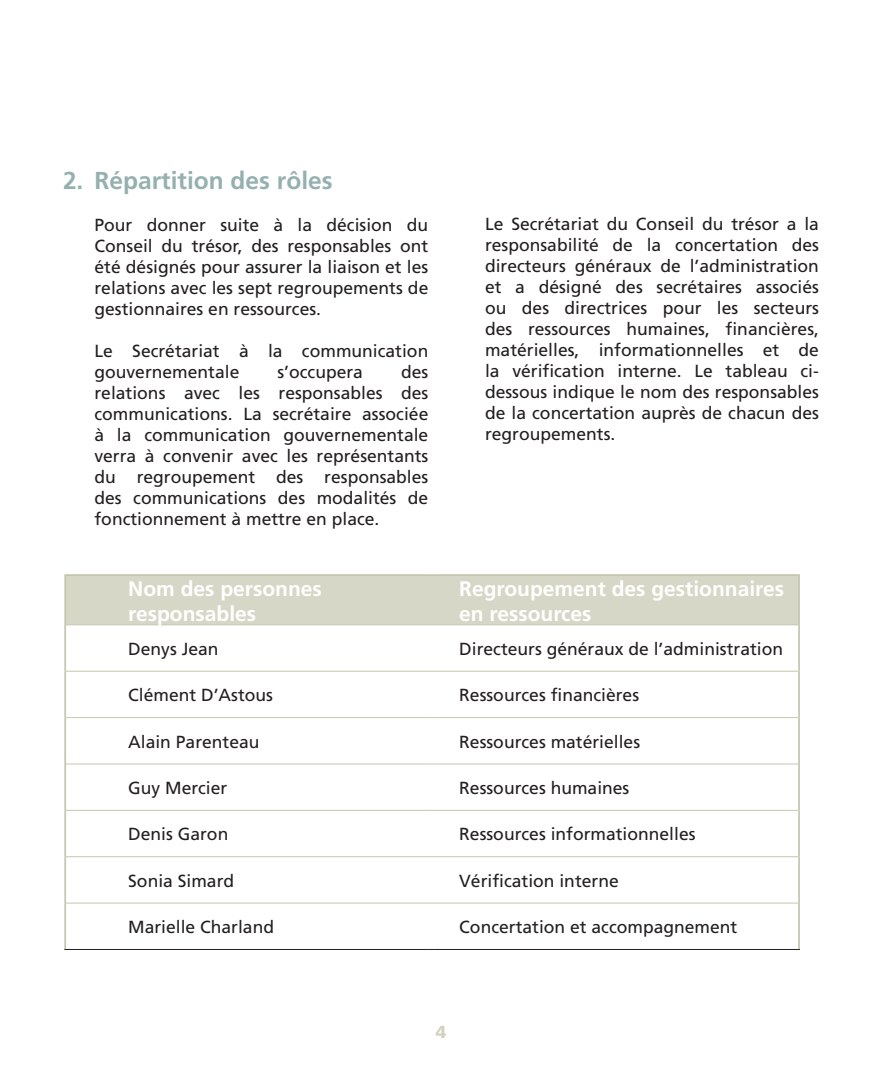
<style>
.page{position:relative;width:882px;height:1071px;background:#fff}
.page>*{position:absolute;margin:0;border:0;box-sizing:border-box;transform-origin:0 0}
._1{font:700 24.5px "Frutiger";color:#95b1af}
.tete_de_tableau{font:700 21px/25.2px "Frutiger";color:#fff}
.texte{font:17.5px/21px "Frutiger";color:#231f20;text-align:justify}
.texte_tableau{font:17.5px "Frutiger";color:#231f20}
.t1{font:900 17.5px "Frutiger";color:#d1d1bf}
</style>
<div class="page">
<hr style="left:66px;top:671px;width:363px;height:1px;background:#c6c6af">
<hr style="left:434px;top:671px;width:364px;height:1px;background:#c6c6af">
<hr style="left:66px;top:717px;width:363px;height:1px;background:#c6c6af">
<hr style="left:434px;top:717px;width:364px;height:1px;background:#c6c6af">
<hr style="left:66px;top:764px;width:363px;height:1px;background:#c6c6af">
<hr style="left:434px;top:764px;width:364px;height:1px;background:#c6c6af">
<hr style="left:66px;top:810px;width:363px;height:1px;background:#c6c6af">
<hr style="left:434px;top:810px;width:364px;height:1px;background:#c6c6af">
<hr style="left:66px;top:856px;width:363px;height:1px;background:#c6c6af">
<hr style="left:434px;top:856px;width:364px;height:1px;background:#c6c6af">
<hr style="left:66px;top:903px;width:363px;height:1px;background:#c6c6af">
<hr style="left:434px;top:903px;width:364px;height:1px;background:#c6c6af">
<hr style="left:64px;top:949px;width:365px;height:1px;background:#231f20">
<hr style="left:434px;top:949px;width:366px;height:1px;background:#231f20">
<hr style="left:64px;top:574px;width:365px;height:2px;background:#c6c6af">
<hr style="left:64px;top:576px;width:2px;height:49px;background:#c6c6af">
<div style="left:65px;top:574px;width:733px;height:51px;background:#d7d7c7"></div>
<hr style="left:434px;top:574px;width:366px;height:2px;background:#c6c6af">
<hr style="left:798px;top:576px;width:2px;height:49px;background:#c6c6af">
<hr style="left:64px;top:625px;width:2px;height:46px;background:#c6c6af">
<hr style="left:798px;top:625px;width:2px;height:46px;background:#c6c6af">
<hr style="left:64px;top:671px;width:2px;height:47px;background:#c6c6af">
<hr style="left:798px;top:671px;width:2px;height:47px;background:#c6c6af">
<hr style="left:64px;top:718px;width:2px;height:46px;background:#c6c6af">
<hr style="left:798px;top:718px;width:2px;height:46px;background:#c6c6af">
<hr style="left:64px;top:764px;width:2px;height:46px;background:#c6c6af">
<hr style="left:798px;top:764px;width:2px;height:46px;background:#c6c6af">
<hr style="left:64px;top:810px;width:2px;height:47px;background:#c6c6af">
<hr style="left:798px;top:810px;width:2px;height:47px;background:#c6c6af">
<hr style="left:64px;top:857px;width:2px;height:46px;background:#c6c6af">
<hr style="left:798px;top:857px;width:2px;height:46px;background:#c6c6af">
<hr style="left:64px;top:903px;width:2px;height:46px;background:#c6c6af">
<hr style="left:798px;top:903px;width:2px;height:46px;background:#c6c6af">
<p class="_1" style="left:63px;top:166px;width:271px">2. Répartition des rôles</p>
<p class="texte" style="left:94px;top:214px;width:335px">Pour donner suite à la décision du Conseil du trésor, des responsables ont été désignés pour assurer la liaison et les relations avec les sept regroupements de gestionnaires en ressources.</p>
<p class="texte" style="left:94px;top:340px;width:335px">Le Secrétariat à la communication gouvernementale</p>
<p class="texte" style="left:94px;top:361px;width:335px;text-indent:307px">des relations avec les responsables des communications. La secrétaire associée à la communication gouvernementale verra à convenir avec les représentants du regroupement des responsables des communications des modalités de fonctionnement à mettre en place.</p>
<p class="texte" style="left:277px;top:361px;width:87px">s’occupera</p>
<p class="texte" style="left:485px;top:213px;width:335px">Le Secrétariat du Conseil du trésor a la responsabilité de la concertation des directeurs généraux de l’administration et a désigné des secrétaires associés ou des directrices pour les secteurs des ressources humaines, financières, matérielles, informationnelles et de la vérification interne. Le tableau ci&shy;dessous indique le nom des responsables de la concertation auprès de chacun des regroupements.</p>
<p class="tete_de_tableau" style="left:128px;top:576px;width:195px">Nom des personnes responsables</p>
<p class="tete_de_tableau" style="left:459px;top:576px;width:326px">Regroupement des gestionnaires</p>
<p class="tete_de_tableau" style="left:459px;top:601px;width:134px">en ressources</p>
<p class="texte_tableau" style="left:128px;top:638px;width:92px">Denys Jean</p>
<p class="texte_tableau" style="left:459px;top:638px;width:325px">Directeurs généraux de l’administration</p>
<p class="texte_tableau" style="left:128px;top:685px;width:146px">Clément D’Astous</p>
<p class="texte_tableau" style="left:459px;top:685px;width:181px">Ressources financières</p>
<p class="texte_tableau" style="left:128px;top:731px;width:133px">Alain Parenteau</p>
<p class="texte_tableau" style="left:459px;top:731px;width:182px">Ressources matérielles</p>
<p class="texte_tableau" style="left:128px;top:778px;width:101px">Guy Mercier</p>
<p class="texte_tableau" style="left:459px;top:778px;width:172px">Ressources humaines</p>
<p class="texte_tableau" style="left:128px;top:824px;width:102px">Denis Garon</p>
<p class="texte_tableau" style="left:459px;top:824px;width:238px">Ressources informationnelles</p>
<p class="texte_tableau" style="left:128px;top:870px;width:107px">Sonia Simard</p>
<p class="texte_tableau" style="left:459px;top:870px;width:161px">Vérification interne</p>
<p class="texte_tableau" style="left:128px;top:917px;width:147px">Marielle Charland</p>
<p class="texte_tableau" style="left:459px;top:917px;width:280px">Concertation et accompagnement</p>
<p class="t1" style="left:436px;top:1022px;width:12px">4</p>
</div>
